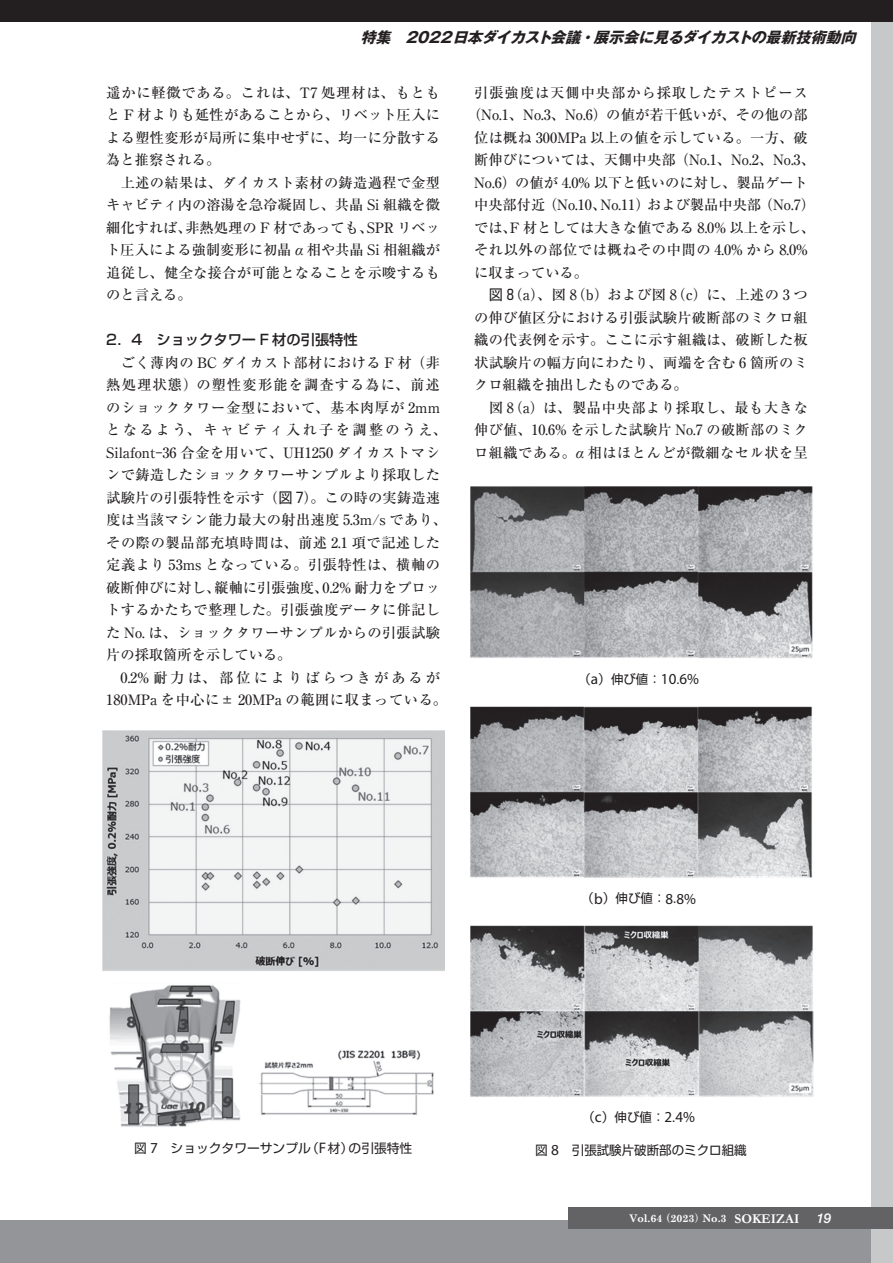
<style>
.page{position:relative;width:893px;height:1263px;background:#fff}
.page>*{position:absolute;margin:0;border:0;box-sizing:border-box;transform-origin:0 0}
.t1{font:italic 700 15px "Gothic MB101 Pro";color:#231f20}
.t2{font:500 14.25px/22.5px "Ryumin Pro";letter-spacing:.02em;color:#231f20}
.t3{font:500 14.25px "Ryumin Pro";color:#231f20}
.t4{font:500 14.25px "Ryumin Pro";letter-spacing:.04em;color:#231f20}
.t5{font:500 14.25px "Ryumin Pro";letter-spacing:.05em;color:#231f20}
.t6{font:500 14.25px "Ryumin Pro";letter-spacing:.045em;color:#231f20}
.t7{font:500 14.25px "Ryumin Pro";letter-spacing:.07em;color:#231f20}
.t8{font:500 14.25px "Shin Go Pro";color:#231f20}
.t9{font:italic 500 13.5px "Helvetica Neue LT Std";color:#fff}
.t10{font:12.75px "Shin Go Pro";color:#231f20}
.t11{font:700 10.5px "Century Schoolbook";color:#fff}
.s1{font-family:"Times New Roman";font-weight:400;font-style:italic;font-size:15.6px}
.s2{font-family:"Shin Go Pro";font-weight:400}
.s3{font-family:"Myriad Pro";font-size:15.3px}
.s4{font-family:"Ryumin Pro";font-weight:900}
.s5{font-family:"Ryumin Pro";font-weight:800}
.s6{font-family:"Garamond";font-size:13.5px}
</style>
<div class="page">
<div style="left:0;top:1220px;width:893px;height:43px;background:#939598"></div>
<div style="left:872px;top:0;width:21px;height:1263px;background:#c7c8ca"></div>
<div style="left:0;top:0;width:893px;height:21px;background:#231f20"></div>
<div style="left:808px;top:1208px;width:85px;height:21px;background:#636366"></div>
<div style="left:568px;top:1208px;width:240px;height:21px;background:#636366"></div>
<img style="left:102px;top:730px;width:342px;height:397px">
<img style="left:470px;top:487px;width:343px;height:171px">
<img style="left:470px;top:706px;width:342px;height:172px">
<img style="left:470px;top:926px;width:343px;height:171px">
<p class="t1" style="left:360px;top:25px;width:502px">特集　2022日本ダイカスト会議・展示会に見るダイカストの最新技術動向</p>
<p class="t2" style="left:106px;top:80px;width:335px">遥かに軽微である。これは、T7 処理材は、もともと F 材よりも延性があることから、リベット圧入による塑性変形が局所に集中せずに、均一に分散する為と推察される。<br>　上述の結果は、ダイカスト素材の鋳造過程で金型キャビティ内の溶湯を急冷凝固し、共晶 Si 組織を微細化すれば、非熱処理の F 材であっても、SPR リベット圧入による強制変形に初晶 <span class="s1">α</span> 相や共晶 Si 相組織が追従し、健全な接合が可能となることを示唆するものと言える。</p>
<p class="t8" style="left:106px;top:328px;width:253px">2．4　ショックタワー F 材の引張特性</p>
<p class="t2" style="left:106px;top:350px;width:342px">　ごく薄肉の BC ダイカスト部材における F 材 （非熱処理状態）の塑性変形能を調査する為に、前述のショックタワー金型において、基本肉厚が 2mmとなるよう、キャビティ入れ子を調整のうえ、<br>Silafont-36 合金を用いて、UH1250 ダイカストマシンで鋳造したショックタワーサンプルより採取した試験片の引張特性を示す （<span class="s2">図 7</span>）。この時の実鋳造速度は当該マシン能力最大の射出速度 5.3m/s であり、その際の製品部充填時間は、前述 2.1 項で記述した定義より 53ms となっている。引張特性は、横軸の破断伸びに対し、縦軸に引張強度、0.2% 耐力をプロットするかたちで整理した。引張強度データに併記した No. は、ショックタワーサンプルからの引張試験片の採取箇所を示している。<br>　0.2%耐力は、部位によりばらつきがあるが<br>180MPa を中心に± 20MPa の範囲に収まっている。</p>
<p class="t7" style="left:474px;top:81px;width:335px">引張強度は天側中央部から採取したテストピース</p>
<p class="t2" style="left:467px;top:102px;width:342px">（No.1、No.3、No.6）の値が若干低いが、その他の部</p>
<p class="t2" style="left:474px;top:125px;width:335px">位は概ね 300MPa 以上の値を示している。一方、破</p>
<p class="t2" style="left:474px;top:147px;width:342px">断伸びについては、天側中央部 （No.1、No.2、No.3、</p>
<p class="t3" style="left:474px;top:171px;width:335px">No.6）の値が 4.0% 以下と低いのに対し、製品ゲート</p>
<p class="t3" style="left:474px;top:194px;width:342px">中央部付近 （No.10、No.11）および製品中央部 （No.7）</p>
<p class="t3" style="left:474px;top:216px;width:342px">では、F 材としては大きな値である 8.0% 以上を示し、</p>
<p class="t4" style="left:474px;top:239px;width:335px">それ以外の部位では概ねその中間の 4.0% から 8.0%</p>
<p class="t3" style="left:474px;top:261px;width:115px">に収まっている。</p>
<p class="t2" style="left:489px;top:282px;width:321px"><span class="s2">図 8</span>（a）、図 8（b）および図 8（c）に、上述の 3 つ</p>
<p class="t2" style="left:474px;top:305px;width:335px">の伸び値区分における引張試験片破断部のミクロ組</p>
<p class="t2" style="left:474px;top:327px;width:335px">織の代表例を示す。ここに示す組織は、破断した板</p>
<p class="t2" style="left:474px;top:350px;width:335px">状試験片の幅方向にわたり、両端を含む 6 箇所のミ</p>
<p class="t3" style="left:474px;top:374px;width:215px">クロ組織を抽出したものである。</p>
<p class="t5" style="left:489px;top:396px;width:320px">図 8（a）は、製品中央部より採取し、最も大きな</p>
<p class="t2" style="left:474px;top:417px;width:335px">伸び値、10.6% を示した試験片 No.7 の破断部のミク</p>
<p class="t6" style="left:474px;top:441px;width:335px">ロ組織である。<span class="s1">α</span> 相はほとんどが微細なセル状を呈</p>
<p class="t10" style="left:578px;top:668px;width:123px">（<span class="s3">a</span>）伸び値：<span class="s3">10</span>.<span class="s3">6%</span></p>
<p class="t10" style="left:581px;top:888px;width:116px">（<span class="s3">b</span>）伸び値：<span class="s3">8</span>.<span class="s3">8%</span></p>
<p class="t10" style="left:134px;top:1138px;width:280px">図 <span class="s3">7</span> ショックタワーサンプル（<span class="s3">F</span>材）の引張特性</p>
<p class="t10" style="left:582px;top:1107px;width:114px">（<span class="s3">c</span>）伸び値：<span class="s3">2</span>.<span class="s3">4%</span></p>
<p class="t10" style="left:535px;top:1140px;width:213px">図 <span class="s3">8</span> 引張試験片破断部のミクロ組織</p>
<p class="t11" style="left:630px;top:1210px;width:171px">Vol.64<span class="s4">（</span>2023<span class="s5">）</span>No.3 <span class="s6">SOKEIZAI</span></p>
<p class="t9" style="left:816px;top:1210px;width:17px">19</p>
</div>
